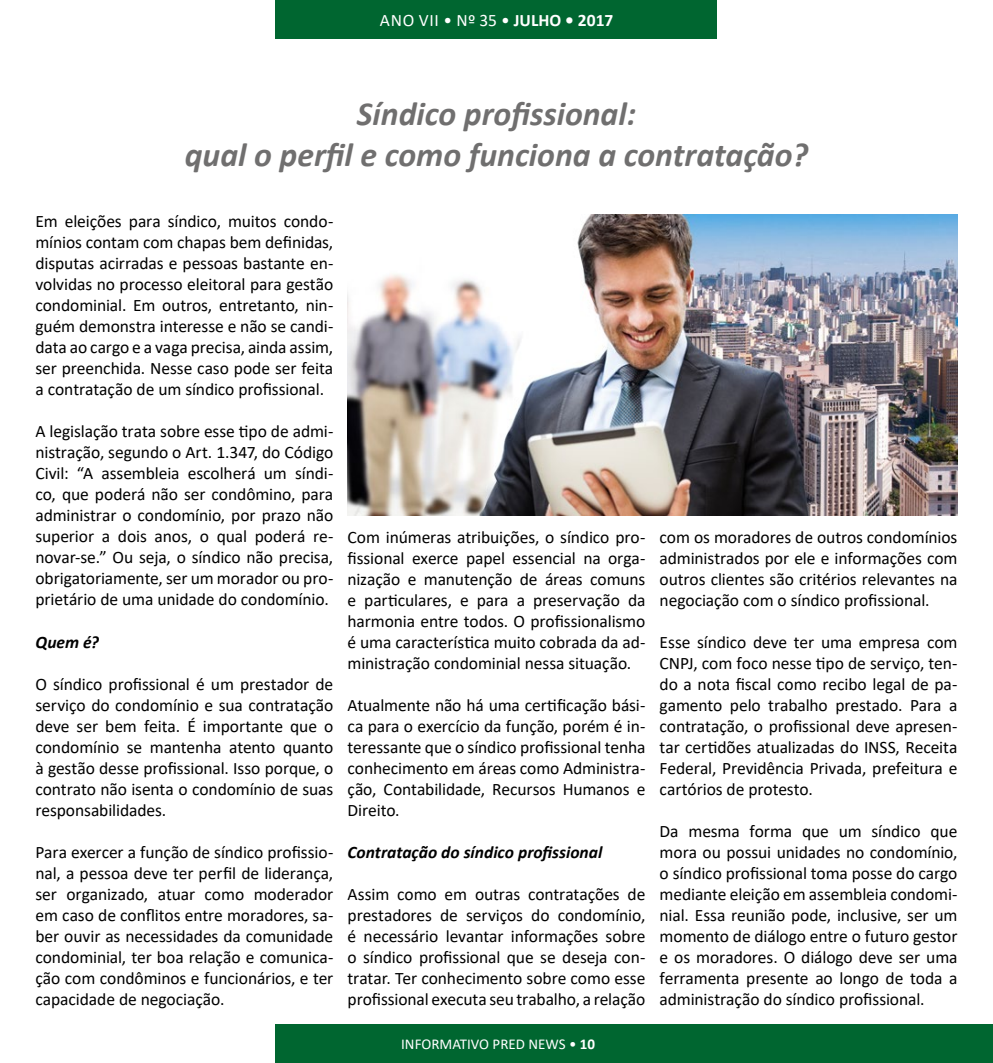
<style>
.page{position:relative;width:993px;height:1063px;background:#fff}
.page>*{position:absolute;margin:0;border:0;box-sizing:border-box;transform-origin:0 0}
.t1{font:italic 700 33.75px/40.5px "Calibri";color:#706f6f;text-align:center}
.t2{font:17.5px/21px "Calibri";letter-spacing:-.005em;color:#000;text-align:justify}
.t3{font:italic 700 17.5px "Calibri";color:#000}
.t4{font:17.5px "Calibri";letter-spacing:.04em;color:#fff}
.t5{font:15px "Calibri";color:#fff}
.s1{font-weight:700}
</style>
<div class="page">
<div style="left:276px;top:0;width:440px;height:39px;background:#006630"></div>
<div style="left:276px;top:1024px;width:716px;height:39px;background:#006630"></div>
<img style="left:347px;top:214px;width:610px;height:302px">
<p class="t4" style="left:380px;top:8px;width:235px">ANO VII • Nº 35 • <span class="s1">JULHO • 2017</span></p>
<h1 class="t1" style="left:185px;top:93px;width:624px">Síndico profissional:<br>qual o perfil e como funciona a contratação?</h1>
<p class="t2" style="left:35px;top:211px;width:299px">Em eleições para síndico, muitos condo&shy;mínios contam com chapas bem definidas, disputas acirradas e pessoas bastante en&shy;volvidas no processo eleitoral para gestão condominial. Em outros, entretanto, nin&shy;guém demonstra interesse e não se candi&shy;data ao cargo e a vaga precisa, ainda assim, ser preenchida. Nesse caso pode ser feita a contratação de um síndico profissional.</p>
<p class="t2" style="left:35px;top:421px;width:299px">A legislação trata sobre esse tipo de admi&shy;nistração, segundo o Art. 1.347, do Código Civil: “A assembleia escolherá um síndi&shy;co, que poderá não ser condômino, para administrar o condomínio, por prazo não superior a dois anos, o qual poderá re&shy;novar-se.” Ou seja, o síndico não precisa, obrigatoriamente, ser um morador ou pro&shy;prietário de uma unidade do condomínio.</p>
<p class="t3" style="left:35px;top:629px;width:65px">Quem é?</p>
<p class="t2" style="left:35px;top:673px;width:299px">O síndico profissional é um prestador de serviço do condomínio e sua contratação deve ser bem feita. É importante que o condomínio se mantenha atento quanto à gestão desse profissional. Isso porque, o contrato não isenta o condomínio de suas responsabilidades.</p>
<p class="t2" style="left:35px;top:841px;width:299px">Para exercer a função de síndico profissio&shy;nal, a pessoa deve ter perfil de liderança, ser organizado, atuar como moderador em caso de conflitos entre moradores, sa&shy;ber ouvir as necessidades da comunidade condominial, ter boa relação e comunica&shy;ção com condôminos e funcionários, e ter capacidade de negociação.</p>
<p class="t2" style="left:347px;top:526px;width:299px">Com inúmeras atribuições, o síndico pro&shy;fissional exerce papel essencial na orga&shy;nização e manutenção de áreas comuns e particulares, e para a preservação da harmonia entre todos. O profissionalismo é uma característica muito cobrada da ad&shy;ministração condominial nessa situação.</p>
<p class="t2" style="left:347px;top:694px;width:299px">Atualmente não há uma certificação bási&shy;ca para o exercício da função, porém é in&shy;teressante que o síndico profissional tenha conhecimento em áreas como Administra&shy;ção, Contabilidade, Recursos Humanos e Direito.</p>
<p class="t3" style="left:347px;top:840px;width:256px">Contratação do síndico profissional</p>
<p class="t2" style="left:347px;top:883px;width:299px">Assim como em outras contratações de prestadores de serviços do condomínio, é necessário levantar informações sobre o síndico profissional que se deseja con&shy;tratar. Ter conhecimento sobre como esse profissional executa seu trabalho, a relação</p>
<p class="t5" style="left:401px;top:1034px;width:195px">INFORMATIVO PRED NEWS • <span class="s1">10</span></p>
<p class="t2" style="left:659px;top:526px;width:299px">com os moradores de outros condomínios administrados por ele e informações com outros clientes são critérios relevantes na negociação com o síndico profissional.</p>
<p class="t2" style="left:659px;top:631px;width:299px">Esse síndico deve ter uma empresa com CNPJ, com foco nesse tipo de serviço, ten&shy;do a nota fiscal como recibo legal de pa&shy;gamento pelo trabalho prestado. Para a contratação, o profissional deve apresen&shy;tar certidões atualizadas do INSS, Receita Federal, Previdência Privada, prefeitura e cartórios de protesto.</p>
<p class="t2" style="left:659px;top:820px;width:299px">Da mesma forma que um síndico que mora ou possui unidades no condomínio, o síndico profissional toma posse do cargo mediante eleição em assembleia condomi&shy;nial. Essa reunião pode, inclusive, ser um momento de diálogo entre o futuro gestor e os moradores. O diálogo deve ser uma ferramenta presente ao longo de toda a administração do síndico profissional.</p>
</div>
